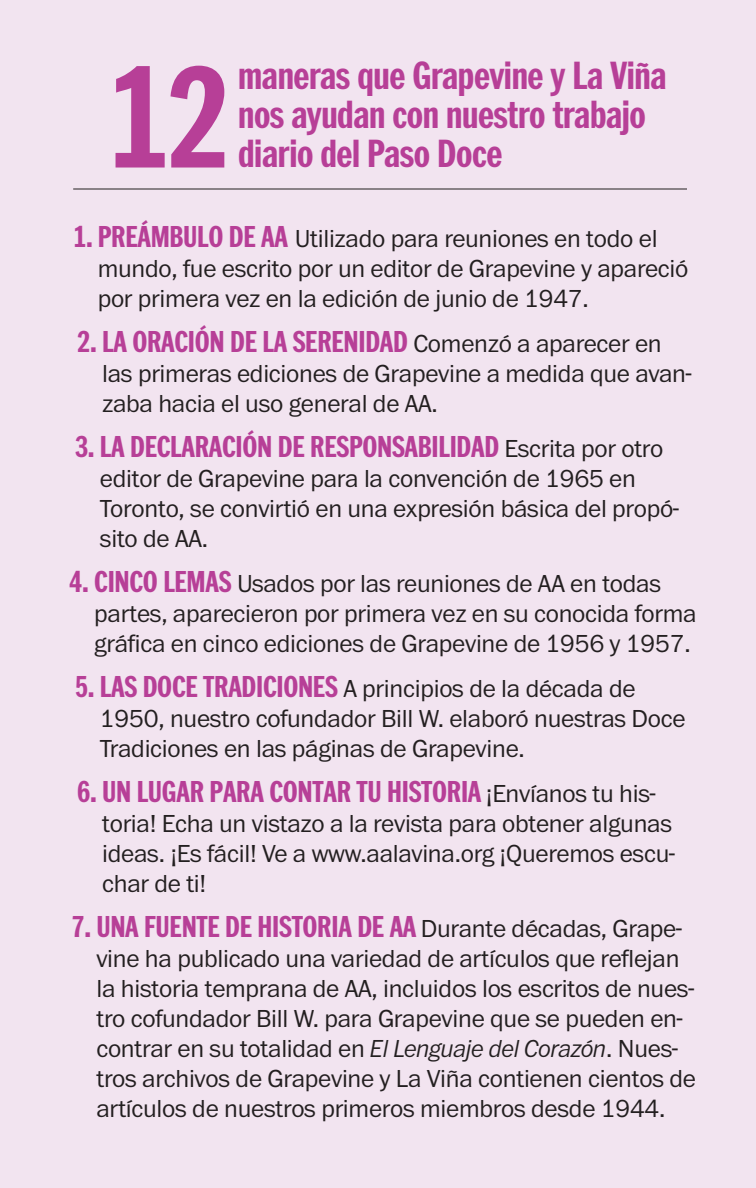
<style>
.page{position:relative;width:756px;height:1188px;background:#f2e4f0}
.page>*{position:absolute;margin:0;border:0;box-sizing:border-box;transform-origin:0 0}
.t1{font:700 150.6px "Franklin Cond ITC Pro";color:#b73f97}
.t2{font:700 40.8px/39px "Franklin Cond ITC Pro";letter-spacing:-.01em;color:#b73f97}
.t3{font:700 31.5px "Franklin Cond ITC Pro";letter-spacing:-.01em;color:#b73f97}
.t4{font:300 25.5px/30px "Franklin ITC Pro";letter-spacing:-.01em;color:#231f20}
.s1{font-family:"Franklin Cond ITC Pro";font-weight:700;font-size:31.5px;color:#b73f97}
.s2{font-family:"Franklin ITC Pro";font-weight:300;font-size:25.5px;color:#231f20}
.s3{font-style:italic}
</style>
<div class="page">
<hr style="left:73px;top:188px;width:614px;height:2px;background:#231f20">
<p class="t1" style="left:108px;top:35px;width:123px">12</p>
<p class="t2" style="left:238px;top:57px;width:430px">maneras que Grapevine y La Viña nos ayudan con nuestro trabajo</p>
<p class="t2" style="left:238px;top:135px;width:266px">diario del Paso Doce</p>
<p class="t4" style="left:98px;top:224px;width:592px;text-indent:-24px"><span class="s1">1. PREÁMBULO DE AA</span> Utilizado para reuniones en todo el mundo, fue escrito por un editor de Grapevine y apareció por primera vez en la edición de junio de 1947.</p>
<p class="t3" style="left:77px;top:325px;width:586px">2. LA ORACIÓN DE LA SERENIDAD <span class="s2">Comenzó a aparecer en</span></p>
<p class="t4" style="left:102px;top:359px;width:591px">las primeras ediciones de Grapevine a medida que avan&shy;zaba hacia el uso general de AA.</p>
<p class="t3" style="left:75px;top:430px;width:590px">3. LA DECLARACIÓN DE RESPONSABILIDAD <span class="s2">Escrita por otro</span></p>
<p class="t4" style="left:100px;top:464px;width:580px">editor de Grapevine para la convención de 1965 en<br>Toronto, se convirtió en una expresión básica del propó&shy;sito de AA.</p>
<p class="t4" style="left:94px;top:569px;width:604px;text-indent:-25px"><span class="s1">4. CINCO LEMAS</span> Usados por las reuniones de AA en todas partes, aparecieron por primera vez en su conocida forma gráfica en cinco ediciones de Grapevine de 1956 y 1957.</p>
<p class="t4" style="left:100px;top:674px;width:587px;text-indent:-25px"><span class="s1">5. LAS DOCE TRADICIONES</span> A principios de la década de<br>1950, nuestro cofundador Bill W. elaboró nuestras Doce<br>Tradiciones en las páginas de Grapevine.</p>
<p class="t3" style="left:77px;top:775px;width:580px">6. UN LUGAR PARA CONTAR TU HISTORIA <span class="s2">¡Envíanos tu his-</span></p>
<p class="t4" style="left:102px;top:809px;width:574px;text-align:justify">toria! Echa un vistazo a la revista para obtener algunas ideas. ¡Es fácil! Ve a www.aalavina.org ¡Queremos escu&shy;char de ti!</p>
<p class="t3" style="left:71px;top:910px;width:612px">7. UNA FUENTE DE HISTORIA DE AA <span class="s2">Durante décadas, Grape-</span></p>
<p class="t4" style="left:96px;top:944px;width:601px">vine ha publicado una variedad de artículos que reflejan la historia temprana de AA, incluidos los escritos de nues&shy;tro cofundador Bill W. para Grapevine que se pueden en&shy;contrar en su totalidad en <span class="s3">El Lenguaje del Corazón</span>. Nues&shy;tros archivos de Grapevine y La Viña contienen cientos de artículos de nuestros primeros miembros desde 1944.</p>
</div>
